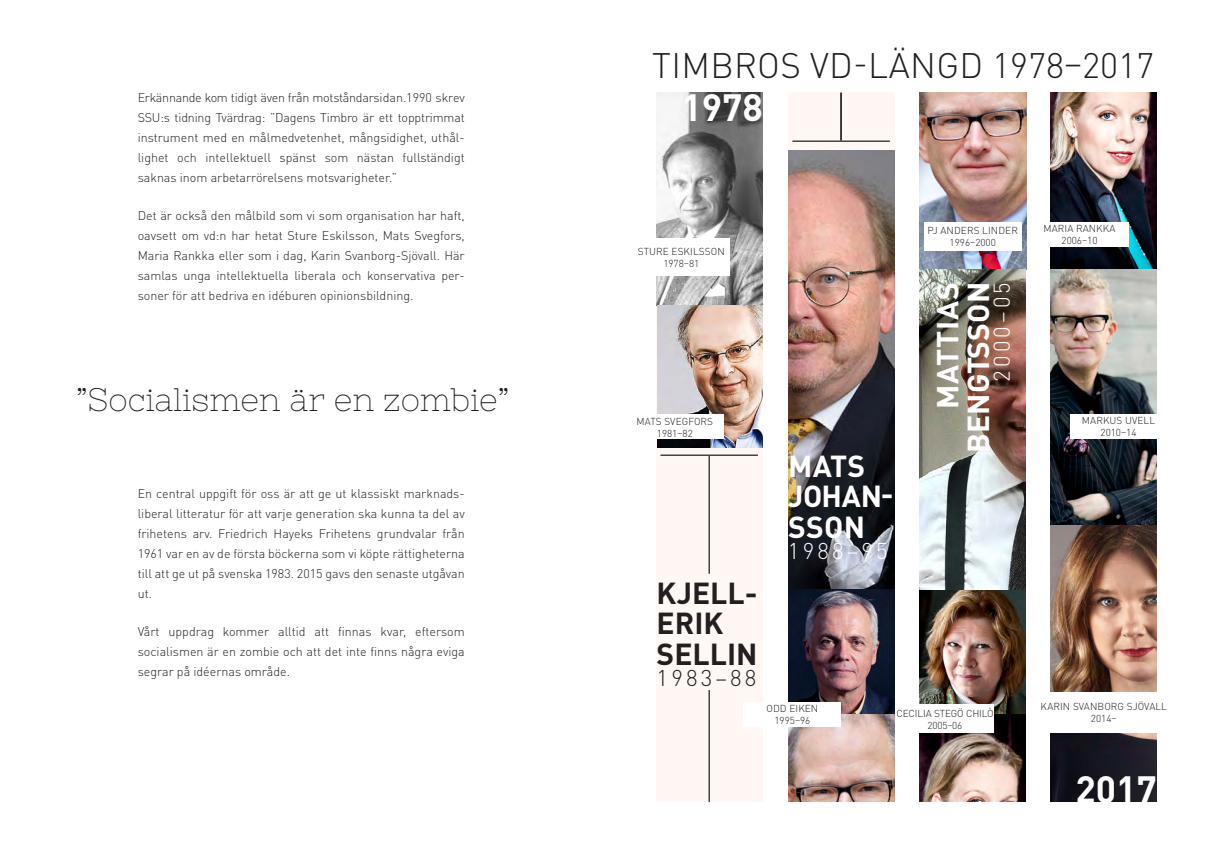
<style>
.page{position:relative;width:1205px;height:851px;background:#fff}
.page>*{position:absolute;margin:0;border:0;box-sizing:border-box;transform-origin:0 0}
.BODY_COPY_MEDIA{font:700 37.5px "DIN Pro";color:#fff}
.BODY_COPY_MEDIA-2{font:300 35px "DINOT";letter-spacing:.01em;color:#231f20}
.CENTERED_QUOTE{font:32.5px "Nixie One";color:#231f20}
.BODY_COPY_MEDIA-3{font:700 30px "DIN Pro";letter-spacing:.01em;color:#fff}
.BODY_COPY_MEDIA-4{font:700 30px "DIN Pro";color:#231f20}
.BODY_COPY_MEDIA-5{font:700 30px "DIN Pro";letter-spacing:.03em;color:#fff}
.BODY_COPY_MEDIA-6{font:300 22.5px "DINOT";letter-spacing:.14em;color:#fff}
.BODY_COPY_MEDIA-7{font:300 22.5px "DINOT";letter-spacing:.14em;color:#231f20}
.BODY_COPY{font:300 12.5px/20px "DINOT";color:#231f20;text-align:justify}
.BODY_COPY_MEDIA-8{font:300 10px/12.5px "DINOT";letter-spacing:.01em;color:#231f20;text-align:center}
.BODY_COPY_MEDIA-9{font:300 10px/12.5px "DINOT";letter-spacing:-.01em;color:#231f20;text-align:center}
</style>
<div class="page">
<div style="left:657px;top:93px;width:106px;height:708px;background:#fef7f4"></div>
<div style="left:788px;top:93px;width:106px;height:708px;background:#fef7f4"></div>
<img style="left:657px;top:93px;width:106px;height:354px">
<img style="left:788px;top:151px;width:107px;height:650px">
<img style="left:919px;top:93px;width:107px;height:708px">
<img style="left:1050px;top:93px;width:107px;height:708px">
<div style="left:632px;top:238px;width:98px;height:37px;background:#fff"></div>
<div style="left:626px;top:414px;width:97px;height:25px;background:#fff"></div>
<hr style="left:708px;top:690px;width:2px;height:111px;background:#231f20">
<hr style="left:708px;top:456px;width:2px;height:117px;background:#231f20">
<hr style="left:660px;top:454px;width:98px;height:2px;background:#231f20">
<hr style="left:840px;top:93px;width:2px;height:47px;background:#231f20">
<hr style="left:792px;top:140px;width:98px;height:2px;background:#231f20">
<hr style="left:972px;top:534px;width:1px;height:48px;background:#231f20">
<hr style="left:924px;top:582px;width:98px;height:1px;background:#231f20">
<div style="left:924px;top:222px;width:97px;height:29px;background:#fff"></div>
<div style="left:1034px;top:691px;width:139px;height:41px;background:#fff"></div>
<div style="left:1070px;top:414px;width:97px;height:24px;background:#fff"></div>
<div style="left:896px;top:704px;width:97px;height:29px;background:#fff"></div>
<div style="left:1031px;top:222px;width:97px;height:24px;background:#fff"></div>
<div style="left:744px;top:702px;width:97px;height:24px;background:#fff"></div>
<p class="BODY_COPY" style="left:138px;top:88px;width:329px">Erkännande kom tidigt även från motståndarsidan.1990 skrev SSU:s tidning Tvärdrag: ”Dagens Timbro är ett topptrimmat instrument med en målmedvetenhet, mångsidighet, uthål&shy;lighet och intellektuell spänst som nästan fullständigt saknas inom arbetarrörelsens motsvarigheter.”</p>
<p class="BODY_COPY" style="left:138px;top:205px;width:329px">Det är också den målbild som vi som organisation har haft, oavsett om vd:n har hetat Sture Eskilsson, Mats Svegfors, Maria Rankka eller som i dag, Karin Svanborg-Sjövall. Här samlas unga intellektuella liberala och konservativa per&shy;soner för att bedriva en idéburen opinionsbildning.</p>
<p class="CENTERED_QUOTE" style="left:76px;top:381px;width:435px">”Socialismen är en zombie”</p>
<p class="BODY_COPY" style="left:138px;top:483px;width:329px">En central uppgift för oss är att ge ut klassiskt marknads&shy;liberal litteratur för att varje generation ska kunna ta del av frihetens arv. Friedrich Hayeks Frihetens grundvalar från 1961 var en av de första böckerna som vi köpte rättigheterna till att ge ut på svenska 1983. 2015 gavs den senaste utgåvan ut.</p>
<p class="BODY_COPY" style="left:138px;top:621px;width:329px">Vårt uppdrag kommer alltid att finnas kvar, eftersom socialismen är en zombie och att det inte finns några eviga segrar på idéernas område.</p>
<p class="BODY_COPY_MEDIA-2" style="left:652px;top:43px;width:503px">TIMBROS VD-LÄNGD 1978–2017</p>
<p class="BODY_COPY_MEDIA" style="left:681px;top:77px;width:83px">1978</p>
<p class="BODY_COPY_MEDIA-8" style="left:638px;top:244px;width:88px">STURE ESKILSSON<br>1978–81</p>
<p class="BODY_COPY_MEDIA-8" style="left:636px;top:414px;width:78px">MATS SVEGFORS<br>1981–82</p>
<p class="BODY_COPY_MEDIA-4" style="left:657px;top:567px;width:102px">KJELL-</p>
<p class="BODY_COPY_MEDIA-4" style="left:657px;top:598px;width:68px">ERIK</p>
<p class="BODY_COPY_MEDIA-4" style="left:657px;top:629px;width:102px">SELLIN</p>
<p class="BODY_COPY_MEDIA-7" style="left:657px;top:663px;width:101px">1983–88</p>
<p class="BODY_COPY_MEDIA-8" style="left:927px;top:224px;width:92px">PJ ANDERS LINDER<br>1996–2000</p>
<p class="BODY_COPY_MEDIA-3" style="left:788px;top:441px;width:79px">MATS</p>
<p class="BODY_COPY_MEDIA-3" style="left:788px;top:471px;width:107px">JOHAN-</p>
<p class="BODY_COPY_MEDIA-3" style="left:788px;top:502px;width:78px">SSON</p>
<p class="BODY_COPY_MEDIA-6" style="left:788px;top:536px;width:101px">1988–95</p>
<p class="BODY_COPY_MEDIA-5" style="left:923px;top:409px;width:129px;rotate:-90deg">MATTIAS</p>
<p class="BODY_COPY_MEDIA-3" style="left:953px;top:453px;width:173px;rotate:-90deg">BENGTSSON</p>
<p class="BODY_COPY_MEDIA-6" style="left:988px;top:382px;width:101px;rotate:-90deg">2000–05</p>
<p class="BODY_COPY_MEDIA-8" style="left:766px;top:701px;width:53px">ODD EIKEN<br>1995–96</p>
<p class="BODY_COPY_MEDIA-9" style="left:896px;top:706px;width:99px">CECILIA STEGÖ CHILÒ<br>2005–06</p>
<p class="BODY_COPY_MEDIA-8" style="left:1043px;top:222px;width:74px">MARIA RANKKA<br>2006–10</p>
<p class="BODY_COPY_MEDIA-8" style="left:1082px;top:414px;width:75px">MARKUS UVELL<br>2010–14</p>
<p class="BODY_COPY_MEDIA-8" style="left:1040px;top:699px;width:128px">KARIN SVANBORG SJÖVALL<br>2014–</p>
<p class="BODY_COPY_MEDIA" style="left:1075px;top:758px;width:83px">2017</p>
</div>
